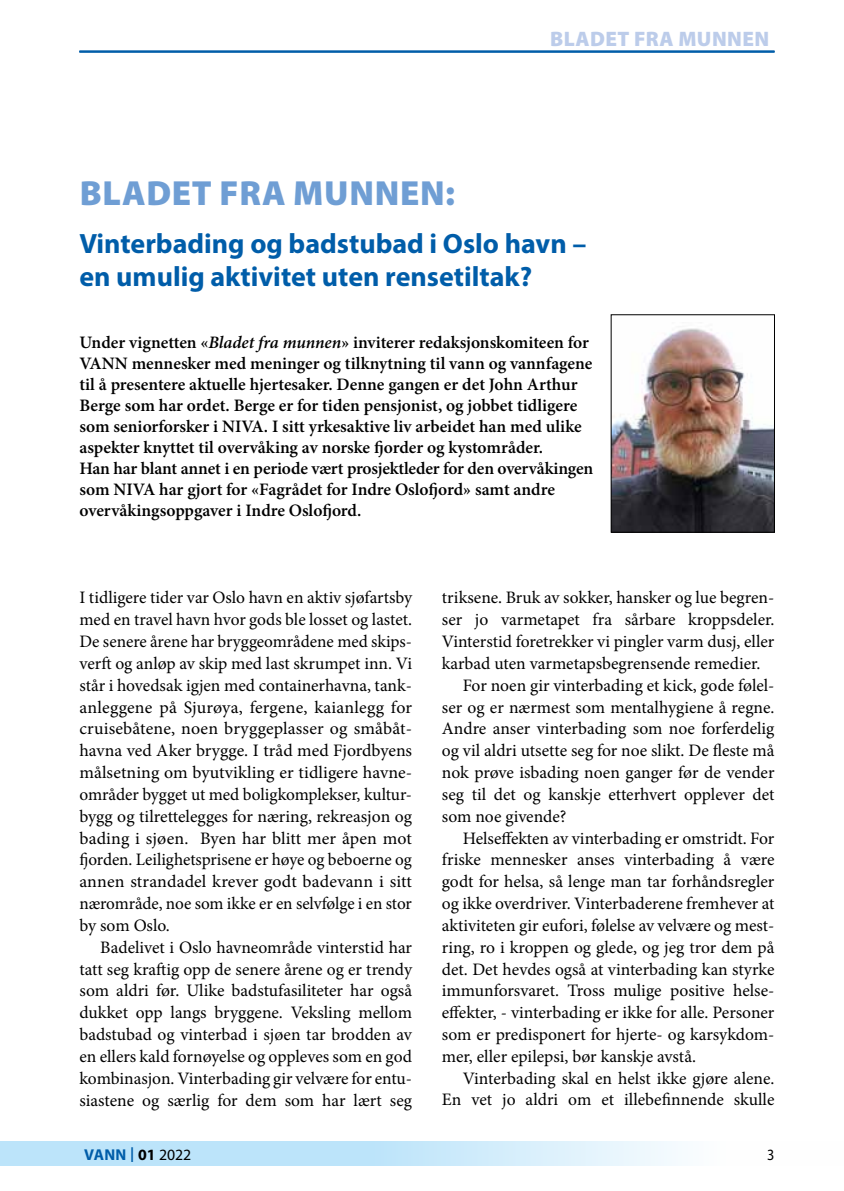
<style>
.page{position:relative;width:844px;height:1191px;background:#fff}
.page>*{position:absolute;margin:0;border:0;box-sizing:border-box;transform-origin:0 0}
.t1{font:900 35px "Myriad Pro";letter-spacing:.02em;color:#6f9ed4}
.t2{font:700 28px/33.2px "Myriad Pro";color:#005da9}
.t3{font:900 21px "Myriad Pro";letter-spacing:.02em;color:#bcccea}
.t4{font:17.5px/21.9px "Minion Pro";color:#000;text-align:justify}
.t5{font:600 17.5px/21px "Minion Pro";letter-spacing:-.005em;color:#000}
.t6{font:700 15.75px "Myriad Pro";letter-spacing:.01em;color:#005da9}
.t7{font:15.75px "Myriad Pro";color:#000;scale:.9 1}
.s1{font-style:italic}
.s2{font-weight:400;font-size:21.88px}
.s3{color:#000}
.s4{font-weight:400;color:#000}
</style>
<div class="page">
<svg style="left:1px;top:1141px;width:675px;height:25px;background:#c8e8fa"></svg>
<svg style="left:0;top:1141px;width:1px;height:25px"></svg>
<hr style="left:79px;top:51px;width:695px;height:1px;background:#005da9">
<img style="left:612px;top:328px;width:160px;height:202px">
<div style="left:610px;top:314px;width:164px;height:218px;border:1px solid #000"></div>
<p class="t3" style="left:459px;top:24px;width:311px">FAGFELLEVURDERTE ARTIKL R</p>
<p class="t3" style="left:550px;top:24px;width:220px">BLADET FRA MUNNEN</p>
<h1 class="t1" style="left:80px;top:170px;width:377px">BLADET FRA MUNNEN:</h1>
<h2 class="t2" style="left:79px;top:226px;width:508px">Vinterbading og badstubad i Oslo havn – en umulig aktivitet uten rensetiltak?</h2>
<p class="t5" style="left:79px;top:331px;width:515px">Under vignetten «<span class="s1">Bladet fra munnen</span>» inviterer redaksjonskomiteen for VANN mennesker med meninger og tilknytning til vann og vannfagene til å presentere aktuelle hjertesaker. Denne gangen er det John Arthur Berge som har ordet. Berge er for tiden pensjonist, og jobbet tidligere som seniorforsker i NIVA. I sitt yrkesaktive liv arbeidet han med ulike aspekter knyttet til overvåking av norske fjorder og kystområder.<br>Han har blant annet i en periode vært prosjektleder for den overvåkingen som NIVA har gjort for «Fagrådet for Indre Oslofjord» samt andre overvåkingsoppgaver i Indre Oslofjord.</p>
<p class="t4" style="left:79px;top:587px;width:334px">I tidligere tider var Oslo havn en aktiv sjøfartsby med en travel havn hvor gods ble losset og lastet.<br>De senere årene har bryggeområdene med skips&shy;verft og anløp av skip med last skrumpet inn. Vi står i hovedsak igjen med containerhavna, tank&shy;anleggene på Sjurøya, fergene, kaianlegg for cruisebåtene, noen bryggeplasser og småbåt&shy;havna ved Aker brygge. I tråd med Fjordbyens målsetning om byutvikling er tidligere havne&shy;områder bygget ut med boligkomplekser, kultur&shy;bygg og tilrettelegges for næring, rekreasjon og bading i sjøen. Byen har blitt mer åpen mot fjorden. Leilighetsprisene er høye og beboerne og annen strandadel krever godt badevann i sitt nærområde, noe som ikke er en selvfølge i en stor by som Oslo.</p>
<p class="t4" style="left:79px;top:936px;width:334px;text-indent:21px">Badelivet i Oslo havneområde vinterstid har tatt seg kraftig opp de senere årene og er trendy som aldri før. Ulike badstufasiliteter har også dukket opp langs bryggene. Veksling mellom badstubad og vinterbad i sjøen tar brodden av en ellers kald fornøyelse og oppleves som en god kombinasjon. Vinterbading gir velvære for entu&shy;siastene og særlig for dem som har lært seg</p>
<p class="t4" style="left:441px;top:587px;width:334px">triksene. Bruk av sokker, hansker og lue begren-</p>
<p class="t4" style="left:441px;top:609px;width:334px">ser jo varmetapet fra sårbare kroppsdeler.</p>
<p class="t4" style="left:441px;top:630px;width:334px">Vinterstid foretrekker vi pingler varm dusj, eller</p>
<p class="t4" style="left:441px;top:652px;width:320px">karbad uten varmetapsbegrensende remedier.</p>
<p class="t4" style="left:462px;top:674px;width:313px">For noen gir vinterbading et kick, gode følel-</p>
<p class="t4" style="left:441px;top:696px;width:334px">ser og er nærmest som mentalhygiene å regne.</p>
<p class="t4" style="left:441px;top:718px;width:334px">Andre anser vinterbading som noe forferdelig</p>
<p class="t4" style="left:441px;top:739px;width:334px">og vil aldri utsette seg for noe slikt. De fleste må</p>
<p class="t4" style="left:441px;top:761px;width:334px">nok prøve isbading noen ganger før de vender</p>
<p class="t4" style="left:441px;top:783px;width:334px">seg til det og kanskje etterhvert opplever det</p>
<p class="t4" style="left:441px;top:805px;width:126px">som noe givende?</p>
<p class="t4" style="left:462px;top:827px;width:313px">Helseffekten av vinterbading er omstridt. For</p>
<p class="t4" style="left:441px;top:849px;width:334px">friske mennesker anses vinterbading å være</p>
<p class="t4" style="left:441px;top:870px;width:334px">godt for helsa, så lenge man tar forhåndsregler</p>
<p class="t4" style="left:441px;top:892px;width:334px">og ikke overdriver. Vinterbaderene fremhever at</p>
<p class="t4" style="left:441px;top:914px;width:334px">aktiviteten gir eufori, følelse av velvære og mest-</p>
<p class="t4" style="left:441px;top:936px;width:334px">ring, ro i kroppen og glede, og jeg tror dem på</p>
<p class="t4" style="left:441px;top:958px;width:334px">det. Det hevdes også at vinterbading kan styrke</p>
<p class="t4" style="left:441px;top:980px;width:334px">immunforsvaret. Tross mulige positive helse-</p>
<p class="t4" style="left:441px;top:1001px;width:334px">effekter, - vinterbading er ikke for alle. Personer</p>
<p class="t4" style="left:441px;top:1023px;width:334px">som er predisponert for hjerte- og karsykdom-</p>
<p class="t4" style="left:441px;top:1045px;width:256px">mer, eller epilepsi, bør kanskje avstå.</p>
<p class="t4" style="left:462px;top:1067px;width:313px">Vinterbading skal en helst ikke gjøre alene.</p>
<p class="t4" style="left:441px;top:1089px;width:334px">En vet jo aldri om et illebefinnende skulle</p>
<p class="t6" style="left:84px;top:1144px;width:109px">VANN <span class="s2">I</span> <span class="s3">01</span> <span class="s4">2022</span></p>
<p class="t7" style="left:767px;top:1145px;width:10px">3</p>
</div>
